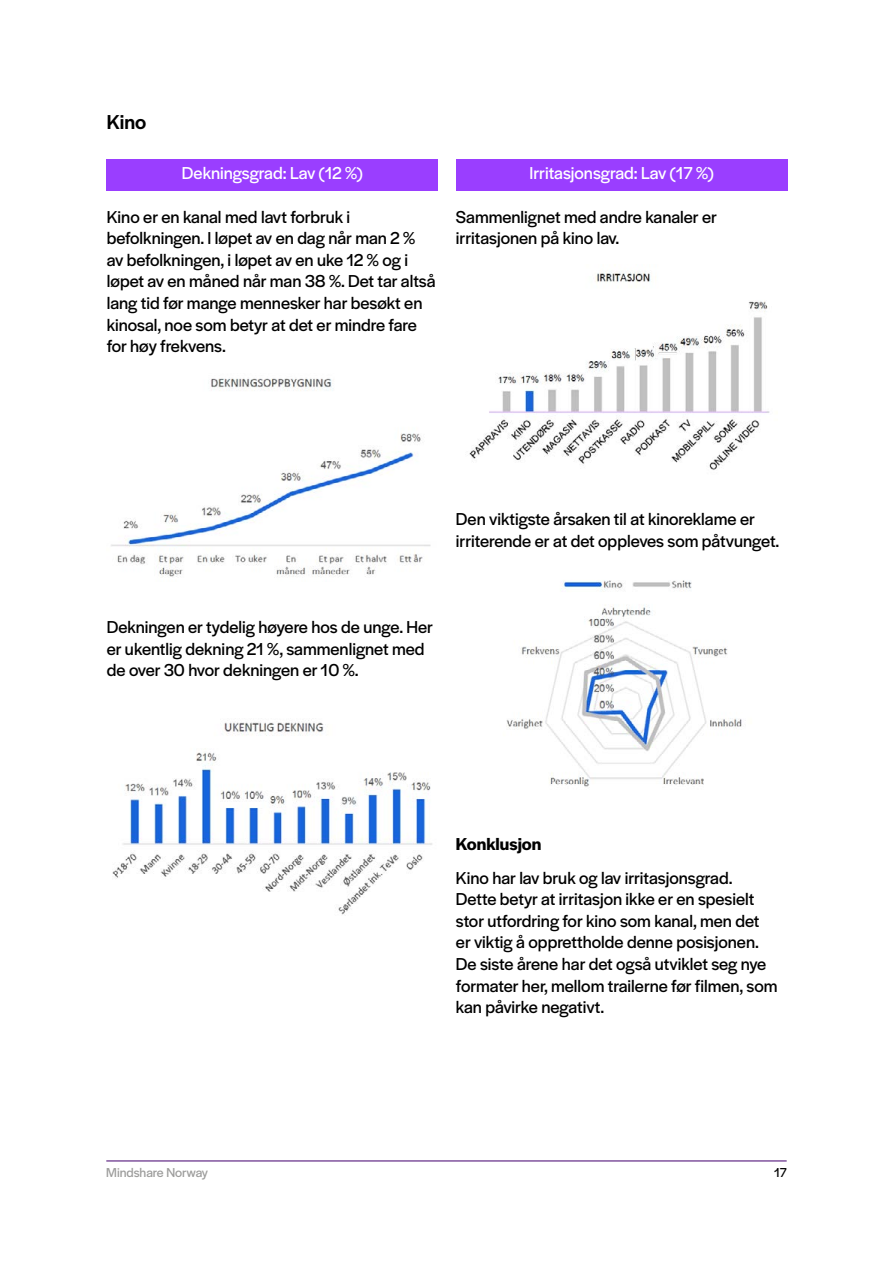
<style>
.page{position:relative;width:893px;height:1263px;background:#fff}
.page>*{position:absolute;margin:0;border:0;box-sizing:border-box;transform-origin:0 0}
.t1{font:500 21px "Halyard Display";color:#000}
.t2{font:18px/21.6px "Halyard Display";color:#000}
.t3{font:18px "Halyard Display";color:#fff}
.t4{font:600 18px "Halyard Display";color:#000}
.t5{font:13.5px "Halyard Display";color:#9d9d9c}
.t6{font:13.5px "Halyard Display";color:#000}
</style>
<div class="page">
<hr style="left:106px;top:1160px;width:681px;height:2px;background:#80539d">
<div style="left:456px;top:159px;width:331px;height:32px;background:#9a3eff"></div>
<div style="left:107px;top:159px;width:331px;height:32px;background:#9a3eff"></div>
<img style="left:111px;top:378px;width:320px;height:199px">
<img style="left:112px;top:720px;width:320px;height:195px">
<img style="left:469px;top:272px;width:301px;height:198px">
<img style="left:506px;top:580px;width:236px;height:207px">
<p class="t1" style="left:107px;top:107px;width:41px">Kino</p>
<p class="t3" style="left:182px;top:160px;width:182px">Dekningsgrad: Lav (12 %)</p>
<p class="t3" style="left:530px;top:160px;width:185px">Irritasjonsgrad: Lav (17 %)</p>
<p class="t2" style="left:107px;top:205px;width:330px">Kino er en kanal med lavt forbruk i befolkningen. I løpet av en dag når man 2 % av befolkningen, i løpet av en uke 12 % og i løpet av en måned når man 38 %. Det tar altså lang tid før mange mennesker har besøkt en kinosal, noe som betyr at det er mindre fare for høy frekvens.</p>
<p class="t2" style="left:456px;top:205px;width:262px">Sammenlignet med andre kanaler er irritasjonen på kino lav.</p>
<p class="t2" style="left:456px;top:507px;width:325px">Den viktigste årsaken til at kinoreklame er irriterende er at det oppleves som påtvunget.</p>
<p class="t2" style="left:107px;top:615px;width:328px">Dekningen er tydelig høyere hos de unge. Her er ukentlig dekning 21 %, sammenlignet med de over 30 hvor dekningen er 10 %.</p>
<p class="t4" style="left:456px;top:831px;width:87px">Konklusjon</p>
<p class="t2" style="left:456px;top:866px;width:323px">Kino har lav bruk og lav irritasjonsgrad.<br>Dette betyr at irritasjon ikke er en spesielt stor utfordring for kino som kanal, men det er viktig å opprettholde denne posisjonen.<br>De siste årene har det også utviklet seg nye formater her, mellom trailerne før filmen, som kan påvirke negativt.</p>
<p class="t5" style="left:106px;top:1163px;width:103px">Mindshare Norway</p>
<p class="t6" style="left:774px;top:1163px;width:14px">17</p>
</div>
